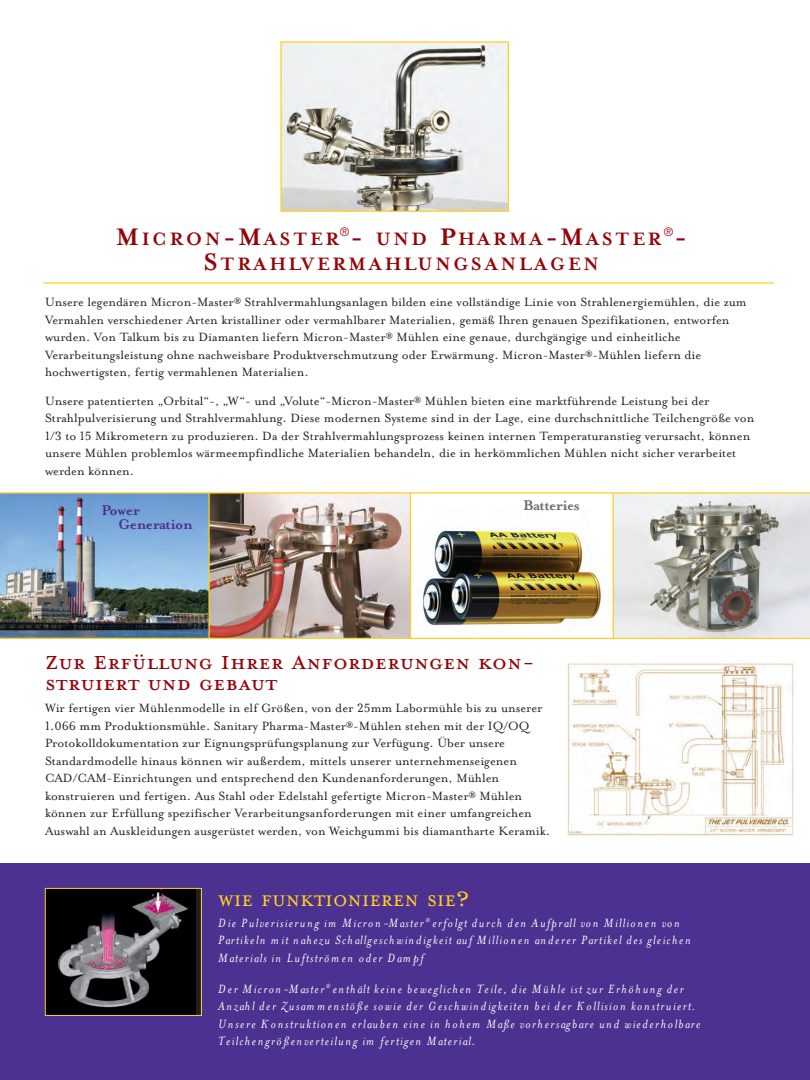
<style>
.page{position:relative;width:810px;height:1080px;background:#fff}
.page>*{position:absolute;margin:0;border:0;box-sizing:border-box;transform-origin:0 0}
.t1{font:30px/21.2px "Mrs Eaves Petite Caps";color:#940408}
.t2{font:700 27.5px "Mrs Eaves";color:#940408}
.t3{font:24.38px "Mrs Eaves Petite Caps";color:#fed020}
.t4{font:700 20.62px "Mrs Eaves";letter-spacing:.13em;color:#940408}
.t5{font:700 16.25px/13.8px "Mrs Eaves";letter-spacing:-.01em;color:#4d3190}
.t6{font:700 16.25px "Mrs Eaves";letter-spacing:-.025em;color:#6c6d70}
.t7{font:13.75px/17.5px "Mrs Eaves Roman Lining";color:#231f20}
.t8{font:italic 13.75px/17.5px "Mrs Eaves";letter-spacing:.11em;color:#fff}
.s1{font-size:27.5px}
.s2{font-size:32.5px}
</style>
<div class="page">
<div style="left:0;top:863px;width:810px;height:217px;background:#4d3190"></div>
<hr style="left:43px;top:282px;width:731px;height:2px;background:#fed020">
<img style="left:282px;top:43px;width:225px;height:167px">
<div style="left:280px;top:41px;width:229px;height:171px;border:1px solid #fed020"></div>
<img style="left:0;top:494px;width:208px;height:144px">
<img style="left:614px;top:494px;width:196px;height:144px">
<img style="left:416px;top:528px;width:194px;height:110px">
<hr style="left:613px;top:493px;width:1px;height:145px;background:#fed020">
<div style="left:46px;top:889px;width:155px;height:126px;background:#231f20"></div>
<img style="left:47px;top:890px;width:149px;height:124px">
<div style="left:45px;top:888px;width:157px;height:128px;border:1px solid #fed020"></div>
<img style="left:567px;top:662px;width:228px;height:174px">
<img style="left:210px;top:494px;width:200px;height:144px">
<hr style="left:0;top:492px;width:810px;height:2px;background:#fed020">
<hr style="left:0;top:638px;width:810px;height:1px;background:#fed020">
<hr style="left:410px;top:493px;width:1px;height:145px;background:#fed020">
<hr style="left:208px;top:493px;width:2px;height:145px;background:#fed020">
<h3 class="t4" style="left:116px;top:226px;width:559px"><span class="s1">M</span>ICRON<span class="s1">-M</span>ASTER<sup>®</sup><span class="s1">-</span> UND <span class="s1">P</span>HARMA<span class="s1">-M</span>ASTER<sup>®</sup></h3>
<h2 class="t2" style="left:675px;top:219px;width:14px">-</h2>
<h3 class="t4" style="left:204px;top:251px;width:397px"><span class="s1">S</span>TRAHLVERMAHLUNGSANLAGEN</h3>
<p class="t7" style="left:45px;top:293px;width:703px">Unsere legendären Micron-Master® Strahlvermahlungsanlagen bilden eine vollständige Linie von Strahlenergiemühlen, die zum Vermahlen verschiedener Arten kristalliner oder vermahlbarer Materialien, gemäß Ihren genauen Spezifikationen, entworfen wurden. Von Talkum bis zu Diamanten liefern Micron-Master® Mühlen eine genaue, durchgängige und einheitliche Verarbeitungsleistung ohne nachweisbare Produktverschmutzung oder Erwärmung. Micron-Master®-Mühlen liefern die hochwertigsten, fertig vermahlenen Materialien.</p>
<p class="t7" style="left:45px;top:391px;width:711px">Unsere patentierten „Orbital“-, „W“- und „Volute“-Micron-Master® Mühlen bieten eine marktführende Leistung bei der Strahlpulverisierung und Strahlvermahlung. Diese modernen Systeme sind in der Lage, eine durchschnittliche Teilchengröße von 1/3 to 15 Mikrometern zu produzieren. Da der Strahlvermahlungsprozess keinen internen Temperaturanstieg verursacht, können unsere Mühlen problemlos wärmeempfindliche Materialien behandeln, die in herkömmlichen Mühlen nicht sicher verarbeitet werden können.</p>
<p class="t5" style="left:118px;top:503px;width:76px;text-indent:-17px">Power<br>Generation</p>
<p class="t6" style="left:523px;top:495px;width:58px">Batteries</p>
<h1 class="t1" style="left:45px;top:648px;width:491px">Zur Erfüllung Ihrer Anforderungen kon&shy;struiert und gebaut</h1>
<p class="t7" style="left:45px;top:699px;width:507px">Wir fertigen vier Mühlenmodelle in elf Größen, von der 25mm Labormühle bis zu unserer 1.066 mm Produktionsmühle. Sanitary Pharma-Master®-Mühlen stehen mit der IQ/OQ Protokolldokumentation zur Eignungsprüfungsplanung zur Verfügung. Über unsere Standardmodelle hinaus können wir außerdem, mittels unserer unternehmenseigenen CAD/CAM-Einrichtungen und entsprechend den Kundenanforderungen, Mühlen konstruieren und fertigen. Aus Stahl oder Edelstahl gefertigte Micron-Master® Mühlen können zur Erfüllung spezifischer Verarbeitungsanforderungen mit einer umfangreichen Auswahl an Auskleidungen ausgerüstet werden, von Weichgummi bis diamantharte Keramik.</p>
<h3 class="t3" style="left:218px;top:883px;width:252px">WIE FUNKTIONIEREN SIE<span class="s2">?</span></h3>
<p class="t8" style="left:218px;top:913px;width:474px">Die Pulverisierung im Micron-Master<sup>®</sup> erfolgt durch den Aufprall von Millionen von<br>Partikeln mit nahezu Schallgeschwindigkeit auf Millionen anderer Partikel des gleichen<br>Materials in Luftströmen oder Dampf</p>
<p class="t8" style="left:218px;top:979px;width:484px">Der Micron-Master<sup>®</sup> enthält keine beweglichen Teile, die Mühle ist zur Erhöhung der Anzahl der Zusammenstöße sowie der Geschwindigkeiten bei der Kollision konstruiert.<br>Unsere Konstruktionen erlauben eine in hohem Maße vorhersagbare und wiederholbare Teilchengrößenverteilung im fertigen Material.</p>
</div>
